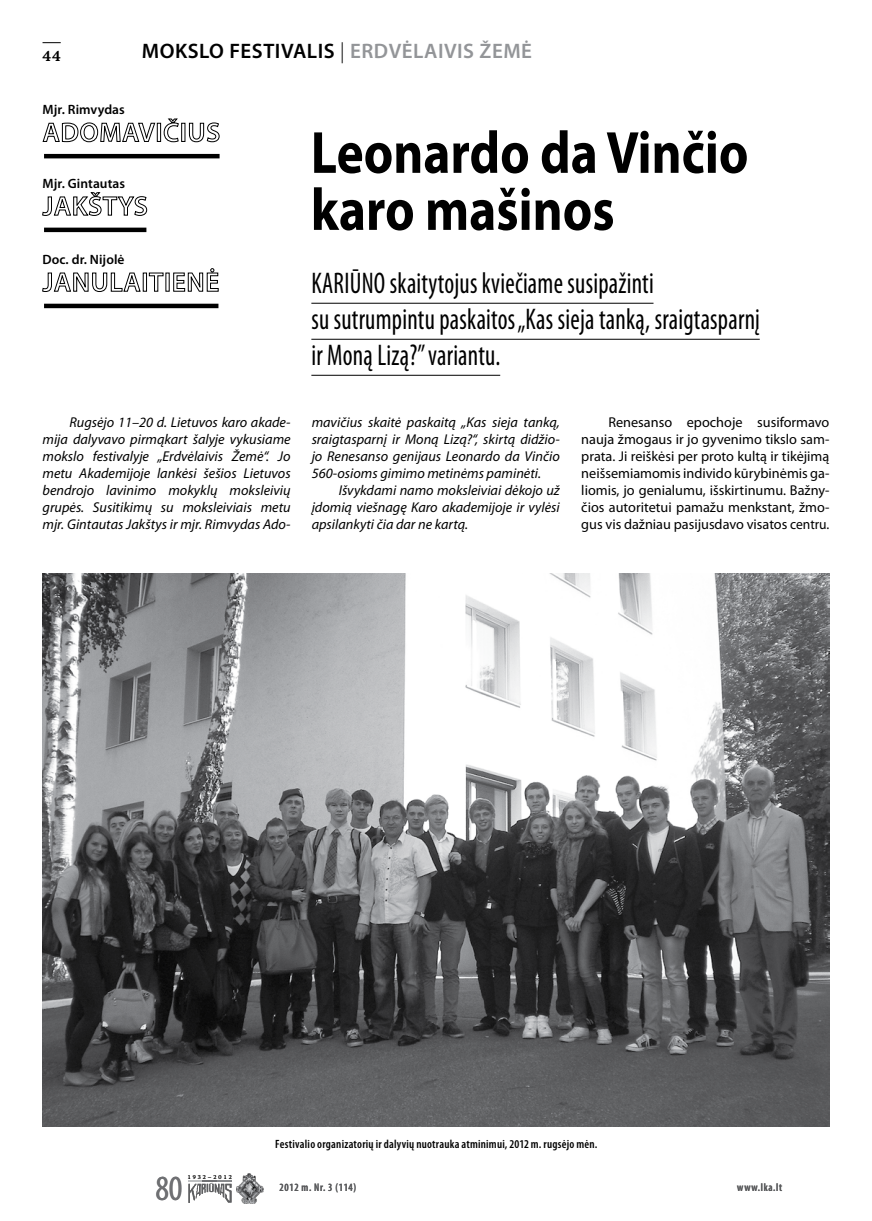
<style>
.page{position:relative;width:872px;height:1221px;background:#fff}
.page>*{position:absolute;margin:0;border:0;box-sizing:border-box;transform-origin:0 0}
.t1{font:700 60px/57px "Myriad Pro";color:#000;scale:.86 1}
.t2{font:condensed 35.4px "Myriad Pro";color:#6f7073}
.t3{font:condensed 30px/36px "Myriad Pro";letter-spacing:.01em;color:#000;scale:.86 1}
.t4{font:600 21px "Myriad Pro";letter-spacing:.025em;color:#000}
.t5{font:italic 14.25px/17.1px "Myriad Pro";color:#000;text-align:justify}
.t6{font:14.25px/17.1px "Myriad Pro";color:#000;text-align:justify}
.t7{font:700 14.25px "PF Agora Serif Pro";color:#000}
.t8{font:600 13.5px "Myriad Pro";letter-spacing:.005em;color:#000}
.t9{font:600 condensed 12px "Myriad Pro";letter-spacing:.02em;color:#000}
.t10{font:600 condensed 11.1px "Myriad Pro";letter-spacing:.06em;color:#58595b;scale:.94 1}
.t11{font:6px "Warnock Pro Light Capt";letter-spacing:.33em;color:#000}
.s1{font-weight:300}
.s2{color:#939598}
</style>
<div class="page">
<svg style="left:43px;top:42px;width:18px;height:1px"></svg>
<img style="left:188px;top:1181px;width:44px;height:22px">
<img style="left:237px;top:1173px;width:26px;height:30px">
<svg style="left:188px;top:1180px;width:43px;height:1px"></svg>
<svg style="left:43px;top:122px;width:112px;height:20px"></svg>
<div style="left:157px;top:123px;width:4px;height:19px;border:1px solid #000"></div>
<svg style="left:164px;top:119px;width:15px;height:23px"></svg>
<div style="left:181px;top:123px;width:4px;height:19px;border:1px solid #000"></div>
<svg style="left:189px;top:123px;width:30px;height:19px"></svg>
<hr style="left:44px;top:154px;width:175px;height:4px;background:#000">
<svg style="left:42px;top:192px;width:105px;height:24px"></svg>
<div style="left:44px;top:227px;width:102px;height:5px;background:#000"></div>
<img style="left:43px;top:573px;width:786px;height:553px">
<hr style="left:311px;top:303px;width:342px;height:1px;background:#000">
<hr style="left:311px;top:339px;width:448px;height:1px;background:#000">
<hr style="left:311px;top:375px;width:189px;height:1px;background:#000">
<svg style="left:42px;top:272px;width:98px;height:20px"></svg>
<div style="left:143px;top:273px;width:4px;height:18px;border:1px solid #000"></div>
<svg style="left:149px;top:272px;width:14px;height:19px"></svg>
<svg style="left:173px;top:268px;width:45px;height:24px"></svg>
<hr style="left:44px;top:304px;width:174px;height:4px;background:#000">
<p class="t7" style="left:43px;top:47px;width:20px">44</p>
<p class="t8" style="left:43px;top:101px;width:84px">Mjr. Rimvydas</p>
<p class="t8" style="left:43px;top:175px;width:84px">Mjr. Gintautas</p>
<p class="t8" style="left:43px;top:251px;width:83px">Doc. dr. Nijolė</p>
<h3 class="t4" style="left:142px;top:38px;width:392px">MOKSLO FESTIVALIS <span class="s1">|</span> <span class="s2">ERDVĖLAIVIS ŽEMĖ</span></h3>
<h1 class="t1" style="left:311px;top:122px;width:510px">Leonardo da Vinčio karo mašinos</h1>
<h3 class="t3" style="left:311px;top:265px;width:523px">KARIŪNO skaitytojus kviečiame susipažinti<br>su sutrumpintu paskaitos „Kas sieja tanką, sraigtasparnį ir Moną Lizą?” variantu.</h3>
<p class="t5" style="left:43px;top:413px;width:250px;text-indent:27px">Rugsėjo 11–20 d. Lietuvos karo akade&shy;mija dalyvavo pirmąkart šalyje vykusiame mokslo festivalyje „Erdvėlaivis Žemė“. Jo metu Akademijoje lankėsi šešios Lietuvos bendrojo lavinimo mokyklų moksleivių grupės. Susitikimų su moksleiviais metu mjr. Gintautas Jakštys ir mjr. Rimvydas Ado-</p>
<p class="t5" style="left:312px;top:413px;width:250px">mavičius skaitė paskaitą „Kas sieja tanką, sraigtasparnį ir Moną Lizą?“, skirtą didžio&shy;jo Renesanso genijaus Leonardo da Vinčio 560-osioms gimimo metinėms paminėti.</p>
<p class="t5" style="left:312px;top:481px;width:250px;text-indent:27px">Išvykdami namo moksleiviai dėkojo už įdomią viešnagę Karo akademijoje ir vylėsi apsilankyti čia dar ne kartą.</p>
<p class="t6" style="left:581px;top:413px;width:250px;text-indent:27px">Renesanso epochoje susiformavo nauja žmogaus ir jo gyvenimo tikslo sam&shy;prata. Ji reiškėsi per proto kultą ir tikėjimą neišsemiamomis individo kūrybinėmis ga&shy;liomis, jo genialumu, išskirtinumu. Bažny&shy;čios autoritetui pamažu menkstant, žmo&shy;gus vis dažniau pasijusdavo visatos centru.</p>
<p class="t11" style="left:188px;top:1172px;width:45px">1932–2012</p>
<h2 class="t2" style="left:155px;top:1167px;width:28px">80</h2>
<p class="t9" style="left:275px;top:1136px;width:323px">Festivalio organizatorių ir dalyvių nuotrauka atminimui, 2012 m. rugsėjo mėn.</p>
<p class="t10" style="left:280px;top:1179px;width:83px">2012 m. Nr. 3 (114)</p>
<p class="t10" style="left:737px;top:1179px;width:49px">www.lka.lt</p>
</div>
